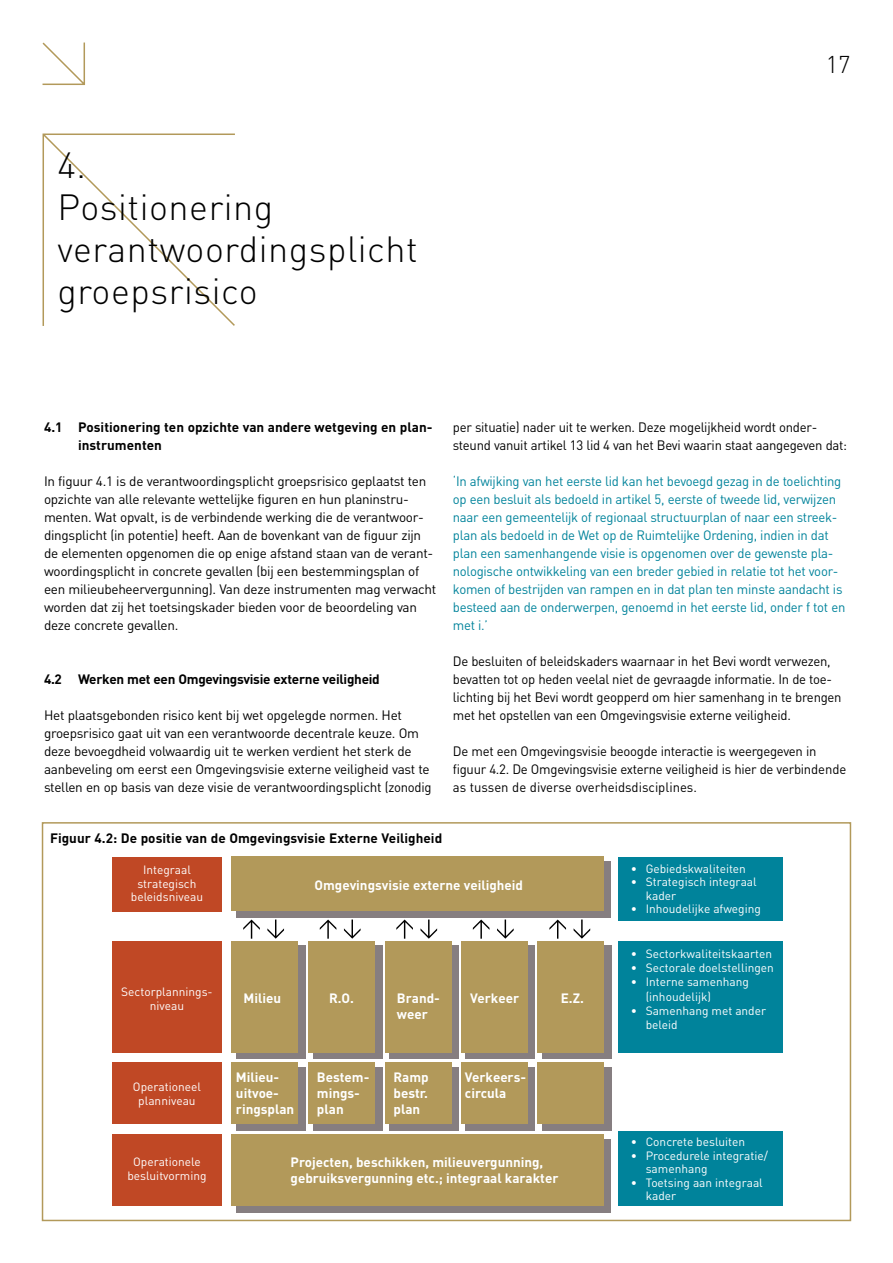
<style>
.page{position:relative;width:893px;height:1263px;background:#fff}
.page>*{position:absolute;margin:0;border:0;box-sizing:border-box;transform-origin:0 0}
.t1{font:300 36px/42px "DIN";letter-spacing:.015em;color:#000}
.t2{font:300 24px "DIN";color:#000}
.t3{font:13.5px/18px "DIN";letter-spacing:-.02em;color:#000}
.t4{font:13.5px/18px "DIN";letter-spacing:-.02em;color:#00839b}
.t5{font:700 13.5px/18px "DIN";letter-spacing:.005em;color:#000}
.t6{font:700 13.5px "DIN";letter-spacing:-.02em;color:#000}
.t7{font:700 13.35px/16px "DIN";color:#fff}
.t8{font:11.85px/13.4px "DIN";color:#fff}
</style>
<div class="page">
<svg style="left:43px;top:43px;width:42px;height:42px"></svg>
<svg style="left:43px;top:134px;width:192px;height:192px"></svg>
<div style="left:236px;top:862px;width:375px;height:56px;background:#867e80"></div>
<div style="left:231px;top:857px;width:373px;height:54px;background:#b2995a"></div>
<div style="left:236px;top:945px;width:69px;height:114px;background:#867e80"></div>
<div style="left:231px;top:941px;width:67px;height:112px;background:#b2995a"></div>
<div style="left:313px;top:945px;width:69px;height:114px;background:#867e80"></div>
<div style="left:308px;top:941px;width:67px;height:112px;background:#b2995a"></div>
<div style="left:390px;top:945px;width:69px;height:114px;background:#867e80"></div>
<div style="left:385px;top:941px;width:66px;height:112px;background:#b2995a"></div>
<div style="left:466px;top:945px;width:69px;height:114px;background:#867e80"></div>
<div style="left:461px;top:941px;width:67px;height:112px;background:#b2995a"></div>
<div style="left:542px;top:945px;width:69px;height:114px;background:#867e80"></div>
<div style="left:537px;top:941px;width:67px;height:112px;background:#b2995a"></div>
<div style="left:236px;top:1067px;width:69px;height:64px;background:#867e80"></div>
<div style="left:231px;top:1062px;width:67px;height:61px;background:#b2995a"></div>
<div style="left:313px;top:1067px;width:69px;height:64px;background:#867e80"></div>
<div style="left:308px;top:1062px;width:67px;height:61px;background:#b2995a"></div>
<div style="left:390px;top:1067px;width:69px;height:64px;background:#867e80"></div>
<div style="left:385px;top:1062px;width:66px;height:61px;background:#b2995a"></div>
<div style="left:466px;top:1067px;width:69px;height:64px;background:#867e80"></div>
<div style="left:461px;top:1062px;width:67px;height:61px;background:#b2995a"></div>
<div style="left:542px;top:1067px;width:69px;height:64px;background:#867e80"></div>
<div style="left:537px;top:1062px;width:67px;height:61px;background:#b2995a"></div>
<div style="left:236px;top:1139px;width:375px;height:74px;background:#867e80"></div>
<div style="left:231px;top:1134px;width:373px;height:71px;background:#b2995a"></div>
<div style="left:113px;top:857px;width:109px;height:54px;background:#c04825"></div>
<div style="left:113px;top:941px;width:109px;height:111px;background:#c04825"></div>
<div style="left:113px;top:1062px;width:109px;height:61px;background:#c04825"></div>
<div style="left:113px;top:1134px;width:109px;height:71px;background:#c04825"></div>
<div style="left:618px;top:857px;width:165px;height:63px;background:#00839b"></div>
<div style="left:618px;top:941px;width:165px;height:111px;background:#00839b"></div>
<div style="left:618px;top:1131px;width:165px;height:74px;background:#00839b"></div>
<svg style="left:549px;top:919px;width:17px;height:20px"></svg>
<svg style="left:574px;top:919px;width:16px;height:20px"></svg>
<svg style="left:473px;top:919px;width:16px;height:20px"></svg>
<svg style="left:497px;top:919px;width:17px;height:20px"></svg>
<svg style="left:396px;top:919px;width:17px;height:20px"></svg>
<svg style="left:420px;top:919px;width:17px;height:20px"></svg>
<svg style="left:320px;top:919px;width:16px;height:20px"></svg>
<svg style="left:344px;top:919px;width:17px;height:20px"></svg>
<svg style="left:243px;top:919px;width:17px;height:20px"></svg>
<svg style="left:267px;top:919px;width:17px;height:20px"></svg>
<div style="left:42px;top:822px;width:809px;height:399px;border:2px solid #b2995a"></div>
<h1 class="t1" style="left:58px;top:144px;width:362px">4.<br>Positionering verantwoordingsplicht groepsrisico</h1>
<h2 class="t2" style="left:826px;top:49px;width:26px">17</h2>
<p class="t5" style="left:78px;top:418px;width:356px;text-indent:-34px">4.1 Positionering ten opzichte van andere wetgeving en plan&shy;instrumenten</p>
<p class="t3" style="left:44px;top:472px;width:394px">In figuur 4.1 is de verantwoordingsplicht groepsrisico geplaatst ten opzichte van alle relevante wettelijke figuren en hun planinstru&shy;menten. Wat opvalt, is de verbindende werking die de verantwoor&shy;dingsplicht (in potentie) heeft. Aan de bovenkant van de figuur zijn de elementen opgenomen die op enige afstand staan van de verant&shy;woordingsplicht in concrete gevallen (bij een bestemmingsplan of een milieubeheervergunning). Van deze instrumenten mag verwacht worden dat zij het toetsingskader bieden voor de beoordeling van deze concrete gevallen.</p>
<p class="t6" style="left:44px;top:670px;width:337px">4.2 Werken met een Omgevingsvisie externe veiligheid</p>
<p class="t3" style="left:44px;top:706px;width:389px">Het plaatsgebonden risico kent bij wet opgelegde normen. Het groepsrisico gaat uit van een verantwoorde decentrale keuze. Om deze bevoegdheid volwaardig uit te werken verdient het sterk de aanbeveling om eerst een Omgevingsvisie externe veiligheid vast te stellen en op basis van deze visie de verantwoordingsplicht (zonodig</p>
<p class="t3" style="left:453px;top:418px;width:396px">per situatie) nader uit te werken. Deze mogelijkheid wordt onder&shy;steund vanuit artikel 13 lid 4 van het Bevi waarin staat aangegeven dat:</p>
<p class="t4" style="left:453px;top:472px;width:394px">‘In afwijking van het eerste lid kan het bevoegd gezag in de toelichting op een besluit als bedoeld in artikel 5, eerste of tweede lid, verwijzen naar een gemeentelijk of regionaal structuurplan of naar een streek&shy;plan als bedoeld in de Wet op de Ruimtelijke Ordening, indien in dat plan een samenhangende visie is opgenomen over de gewenste pla&shy;nologische ontwikkeling van een breder gebied in relatie tot het voor&shy;komen of bestrijden van rampen en in dat plan ten minste aandacht is besteed aan de onderwerpen, genoemd in het eerste lid, onder f tot en met i.’</p>
<p class="t3" style="left:453px;top:652px;width:390px">De besluiten of beleidskaders waarnaar in het Bevi wordt verwezen, bevatten tot op heden veelal niet de gevraagde informatie. In de toe&shy;lichting bij het Bevi wordt geopperd om hier samenhang in te brengen met het opstellen van een Omgevingsvisie externe veiligheid.</p>
<p class="t3" style="left:453px;top:742px;width:395px">De met een Omgevingsvisie beoogde interactie is weergegeven in figuur 4.2. De Omgevingsvisie externe veiligheid is hier de verbindende as tussen de diverse overheidsdisciplines.</p>
<p class="t5" style="left:50px;top:828px;width:394px">Figuur 4.2: De positie van de Omgevingsvisie Externe Veiligheid</p>
<p class="t8" style="left:131px;top:863px;width:74px;text-align:center">Integraal strategisch beleidsniveau</p>
<p class="t7" style="left:314px;top:876px;width:210px">Omgevingsvisie externe veiligheid</p>
<p class="t8" style="left:631px;top:861px;width:117px">• Gebiedskwaliteiten</p>
<p class="t8" style="left:646px;top:875px;width:113px;text-indent:-15px">• Strategisch integraal kader</p>
<p class="t8" style="left:631px;top:902px;width:132px">• Inhoudelijke afweging</p>
<p class="t8" style="left:121px;top:985px;width:93px;text-align:center">Sectorplannings&shy;niveau</p>
<p class="t7" style="left:244px;top:989px;width:39px">Milieu</p>
<p class="t7" style="left:329px;top:989px;width:27px">R.O.</p>
<p class="t7" style="left:397px;top:989px;width:45px">Brand&shy;weer</p>
<p class="t7" style="left:470px;top:989px;width:51px">Verkeer</p>
<p class="t7" style="left:561px;top:989px;width:25px">E.Z.</p>
<p class="t8" style="left:631px;top:947px;width:143px">• Sectorkwaliteitskaarten</p>
<p class="t8" style="left:631px;top:961px;width:145px">• Sectorale doelstellingen</p>
<p class="t8" style="left:646px;top:975px;width:105px;line-height:14.2px;text-indent:-15px">• Interne samenhang (inhoudelijk)</p>
<p class="t8" style="left:646px;top:1003px;width:122px;line-height:14.2px;text-indent:-15px">• Samenhang met ander beleid</p>
<p class="t8" style="left:133px;top:1080px;width:70px;text-align:center">Operationeel planniveau</p>
<p class="t7" style="left:236px;top:1068px;width:60px">Milieu&shy;uitvoe&shy;ringsplan</p>
<p class="t7" style="left:317px;top:1068px;width:54px">Bestem&shy;mings&shy;plan</p>
<p class="t7" style="left:394px;top:1068px;width:37px;text-align:justify">Ramp bestr. plan</p>
<p class="t7" style="left:465px;top:1068px;width:63px">Verkeers&shy;circula</p>
<p class="t8" style="left:127px;top:1155px;width:81px;text-align:center">Operationele besluitvorming</p>
<p class="t7" style="left:291px;top:1153px;width:269px">Projecten, beschikken, milieuvergunning, gebruiksvergunning etc.; integraal karakter</p>
<p class="t8" style="left:631px;top:1135px;width:116px">• Concrete besluiten</p>
<p class="t8" style="left:646px;top:1149px;width:124px;text-indent:-15px">• Procedurele integratie/ samenhang</p>
<p class="t8" style="left:646px;top:1175px;width:119px;text-indent:-15px">• Toetsing aan integraal kader</p>
</div>
